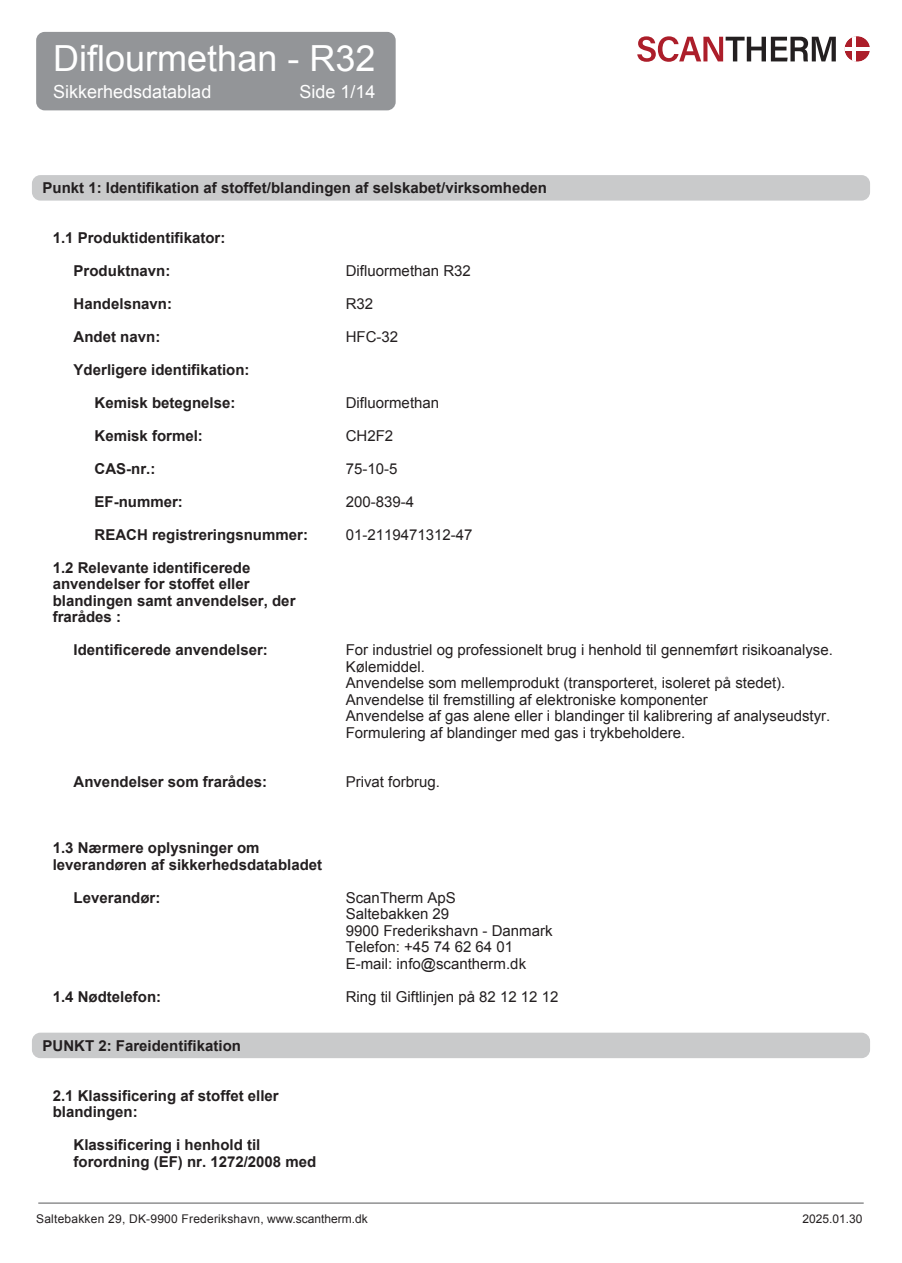
<style>
.page{position:relative;width:902px;height:1263px;background:#fff}
.page>*{position:absolute;margin:0;border:0;box-sizing:border-box;transform-origin:0 0}
.t1{font:36px "Arial";color:#fff}
.t2{font:18px "Arial";color:#fff}
.t3{font:700 15px/16.5px "Arial";color:#231f20}
.t4{font:15px/16.5px "Arial";color:#231f20}
.t5{font:12px "Arial";letter-spacing:.02em;color:#231f20}
</style>
<div class="page">
<div style="left:32px;top:1033px;width:838px;height:25px;background:#c9cacb;border-radius:9px"></div>
<div style="left:32px;top:175px;width:838px;height:26px;background:#c9cacb;border-radius:9px"></div>
<hr style="left:38px;top:1203px;width:825px;height:1px;background:#57585a">
<div style="left:36px;top:32px;width:359px;height:78px;background:#939598;border-radius:9px"></div>
<svg style="left:637px;top:36px;width:198px;height:26px"></svg>
<svg style="left:844px;top:36px;width:26px;height:26px"></svg>
<svg style="left:851px;top:36px;width:4px;height:26px"></svg>
<hr style="left:844px;top:47px;width:26px;height:4px;background:#fff">
<h1 class="t1" style="left:53px;top:35px;width:324px">Diflourmethan - R32</h1>
<p class="t2" style="left:53px;top:80px;width:160px">Sikkerhedsdatablad</p>
<p class="t2" style="left:299px;top:80px;width:78px">Side 1/14</p>
<p class="t3" style="left:43px;top:180px;width:506px">Punkt 1: Identifikation af stoffet/blandingen af selskabet/virksomheden</p>
<p class="t3" style="left:53px;top:230px;width:174px">1.1 Produktidentifikator:</p>
<p class="t3" style="left:74px;top:263px;width:98px">Produktnavn:</p>
<p class="t3" style="left:74px;top:296px;width:100px">Handelsnavn:</p>
<p class="t3" style="left:74px;top:329px;width:88px">Andet navn:</p>
<p class="t3" style="left:74px;top:362px;width:177px">Yderligere identifikation:</p>
<p class="t3" style="left:94px;top:395px;width:142px">Kemisk betegnelse:</p>
<p class="t3" style="left:94px;top:428px;width:110px">Kemisk formel:</p>
<p class="t3" style="left:94px;top:461px;width:62px">CAS-nr.:</p>
<p class="t3" style="left:94px;top:494px;width:90px">EF-nummer:</p>
<p class="t3" style="left:94px;top:527px;width:215px">REACH registreringsnummer:</p>
<p class="t3" style="left:53px;top:560px;width:244px">1.2 Relevante identificerede anvendelser for stoffet eller blandingen samt anvendelser, der frarådes :</p>
<p class="t3" style="left:74px;top:642px;width:196px">Identificerede anvendelser:</p>
<p class="t3" style="left:74px;top:774px;width:195px">Anvendelser som frarådes:</p>
<p class="t3" style="left:53px;top:840px;width:271px">1.3 Nærmere oplysninger om leverandøren af sikkerhedsdatabladet</p>
<p class="t3" style="left:74px;top:890px;width:88px">Leverandør:</p>
<p class="t3" style="left:53px;top:989px;width:110px">1.4 Nødtelefon:</p>
<p class="t3" style="left:43px;top:1038px;width:200px">PUNKT 2: Fareidentifikation</p>
<p class="t3" style="left:53px;top:1088px;width:227px">2.1 Klassificering af stoffet eller blandingen:</p>
<p class="t3" style="left:74px;top:1137px;width:244px">Klassificering i henhold til forordning (EF) nr. 1272/2008 med</p>
<p class="t4" style="left:346px;top:262px;width:127px">Difluormethan R32</p>
<p class="t4" style="left:346px;top:295px;width:29px">R32</p>
<p class="t4" style="left:346px;top:328px;width:54px">HFC-32</p>
<p class="t4" style="left:346px;top:394px;width:95px">Difluormethan</p>
<p class="t4" style="left:346px;top:427px;width:49px">CH2F2</p>
<p class="t4" style="left:346px;top:460px;width:53px">75-10-5</p>
<p class="t4" style="left:346px;top:493px;width:70px">200-839-4</p>
<p class="t4" style="left:346px;top:526px;width:128px">01-2119471312-47</p>
<p class="t4" style="left:346px;top:642px;width:488px">For industriel og professionelt brug i henhold til gennemført risikoanalyse.<br>Kølemiddel.<br>Anvendelse som mellemprodukt (transporteret, isoleret på stedet).<br>Anvendelse til fremstilling af elektroniske komponenter<br>Anvendelse af gas alene eller i blandinger til kalibrering af analyseudstyr.<br>Formulering af blandinger med gas i trykbeholdere.</p>
<p class="t4" style="left:346px;top:774px;width:96px">Privat forbrug.</p>
<p class="t4" style="left:346px;top:889px;width:208px">ScanTherm ApS<br>Saltebakken 29<br>9900 Frederikshavn - Danmark<br>Telefon: +45 74 62 64 01<br>E-mail: info@scantherm.dk</p>
<p class="t4" style="left:346px;top:988px;width:214px">Ring til Giftlinjen på 82 12 12 12</p>
<p class="t5" style="left:36px;top:1211px;width:333px">Saltebakken 29, DK-9900 Frederikshavn, www.scantherm.dk</p>
<p class="t5" style="left:802px;top:1211px;width:62px">2025.01.30</p>
</div>
